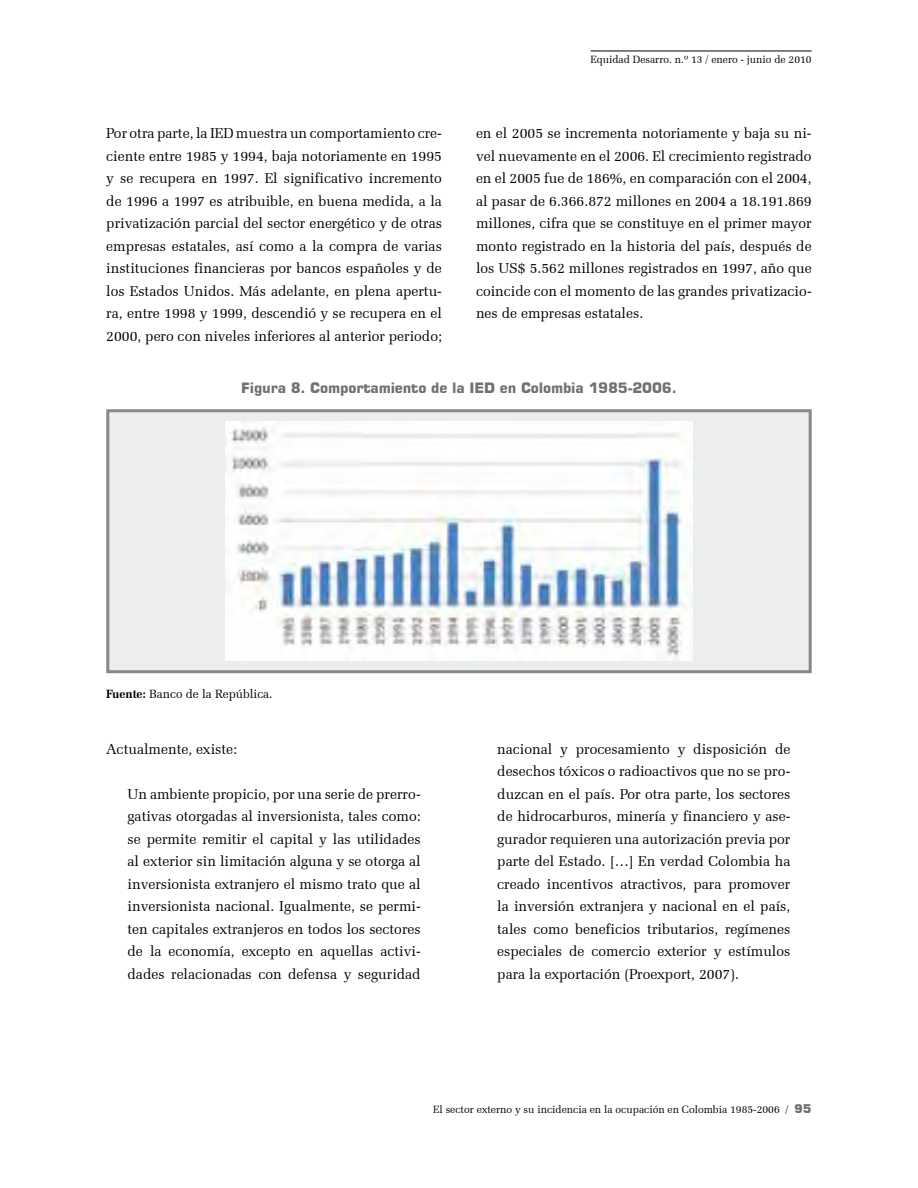
<style>
.page{position:relative;width:918px;height:1188px;background:#fff}
.page>*{position:absolute;margin:0;border:0;box-sizing:border-box;transform-origin:0 0}
.t1{font:14.25px/22.5px "Zapf Elliptical 711 BT";color:#000;text-align:justify}
.t2{font:700 14.25px "Square 721 BT";letter-spacing:-.01em;color:#707172}
.t3{font:12px "Zapf Elliptical 711 BT";color:#000}
.t4{font:10.5px "Zapf Elliptical 711 BT";color:#000}
.s1{font-weight:700}
.s2{font-family:"Square 721 Blk";font-size:12px;color:#707172}
</style>
<div class="page">
<hr style="left:591px;top:51px;width:221px;height:1px;background:#000">
<div style="left:106px;top:409px;width:706px;height:264px;background:#eceded;border:3px solid #87888a"></div>
<img style="left:225px;top:422px;width:468px;height:239px">
<p class="t4" style="left:591px;top:53px;width:223px">Equidad Desarro. n.º 13 / enero - junio de 2010</p>
<p class="t1" style="left:106px;top:122px;width:337px">Por otra parte, la IED muestra un comportamiento cre&shy;ciente entre 1985 y 1994, baja notoriamente en 1995 y se recupera en 1997. El significativo incremento de 1996 a 1997 es atribuible, en buena medida, a la privatización parcial del sector energético y de otras empresas estatales, así como a la compra de varias instituciones financieras por bancos españoles y de los Estados Unidos. Más adelante, en plena apertu&shy;ra, entre 1998 y 1999, descendió y se recupera en el 2000, pero con niveles inferiores al anterior periodo;</p>
<p class="t1" style="left:476px;top:122px;width:337px">en el 2005 se incrementa notoriamente y baja su ni&shy;vel nuevamente en el 2006. El crecimiento registrado en el 2005 fue de 186%, en comparación con el 2004, al pasar de 6.366.872 millones en 2004 a 18.191.869 millones, cifra que se constituye en el primer mayor monto registrado en la historia del país, después de los US$ 5.562 millones registrados en 1997, año que coincide con el momento de las grandes privatizacio&shy;nes de empresas estatales.</p>
<p class="t2" style="left:241px;top:379px;width:437px">Figura 8. Comportamiento de la IED en Colombia 1985-2006.</p>
<p class="t3" style="left:106px;top:686px;width:168px"><span class="s1">Fuente:</span> Banco de la República.</p>
<p class="t1" style="left:106px;top:737px;width:132px">Actualmente, existe:</p>
<p class="t1" style="left:128px;top:782px;width:295px">Un ambiente propicio, por una serie de prerro&shy;gativas otorgadas al inversionista, tales como: se permite remitir el capital y las utilidades al exterior sin limitación alguna y se otorga al inversionista extranjero el mismo trato que al inversionista nacional. Igualmente, se permi&shy;ten capitales extranjeros en todos los sectores de la economía, excepto en aquellas activi&shy;dades relacionadas con defensa y seguridad</p>
<p class="t1" style="left:497px;top:738px;width:295px">nacional y procesamiento y disposición de desechos tóxicos o radioactivos que no se pro&shy;duzcan en el país. Por otra parte, los sectores de hidrocarburos, minería y financiero y ase&shy;gurador requieren una autorización previa por parte del Estado. […] En verdad Colombia ha creado incentivos atractivos, para promover la inversión extranjera y nacional en el país, tales como beneficios tributarios, regímenes especiales de comercio exterior y estímulos para la exportación (Proexport, 2007).</p>
<p class="t4" style="left:433px;top:1103px;width:380px">El sector externo y su incidencia en la ocupación en Colombia 1985-2006 / <span class="s2">95</span></p>
</div>
